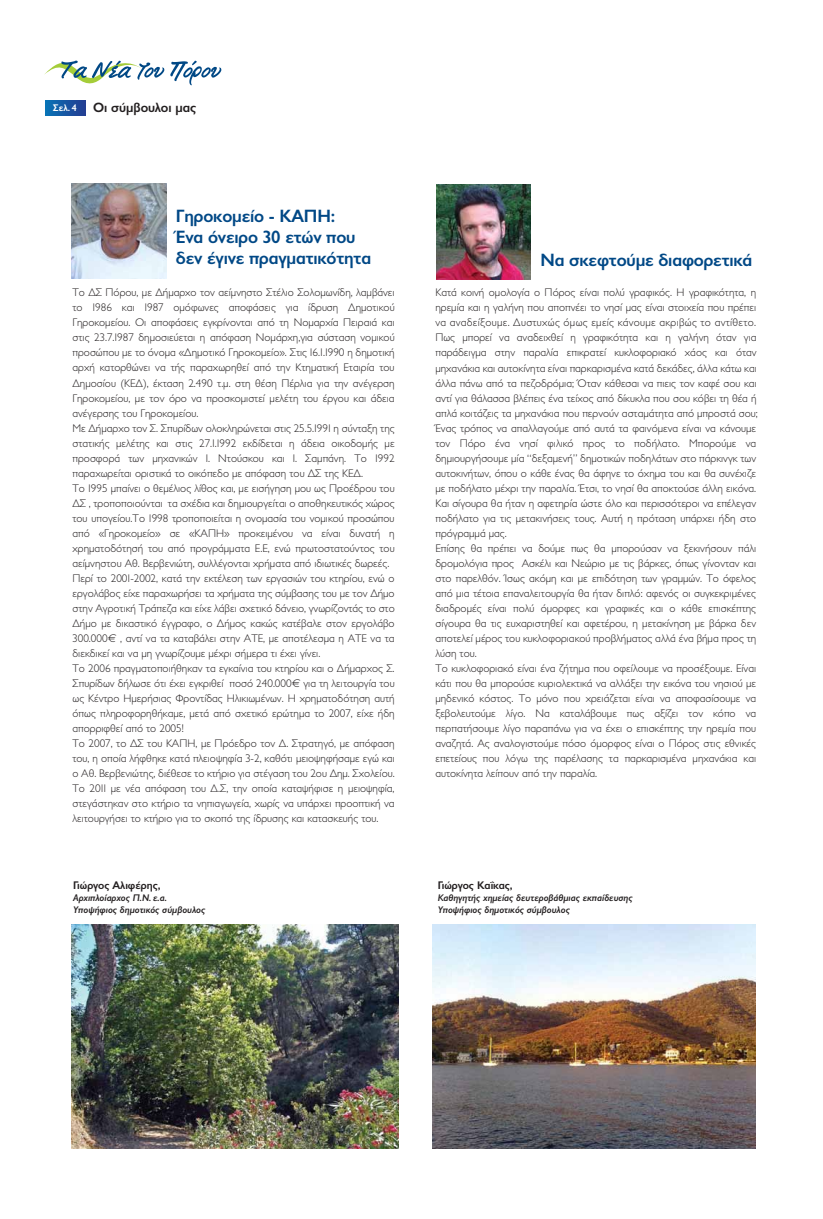
<style>
.page{position:relative;width:823px;height:1219px;background:#fff}
.page>*{position:absolute;margin:0;border:0;box-sizing:border-box;transform-origin:0 0}
.t1{font:600 18px/21px "Gill Sans Hel";letter-spacing:-.01em;color:#004886}
.t2{font:600 13.6px "Gill Sans Hel";color:#231f20}
.t3{font:300 11.2px/15px "Gill Sans Hel";color:#231f20}
.t4{font:600 11.2px "Gill Sans Hel";color:#231f20}
.t5{font:italic 600 9.7px/11.6px "Gill Sans Hel";color:#231f20}
.s1{font-size:9.7px;color:#fff}
</style>
<div class="page">
<img style="left:432px;top:925px;width:323px;height:223px">
<img style="left:71px;top:925px;width:327px;height:223px">
<svg style="left:45px;top:101px;width:41px;height:14px"></svg>
<img style="left:72px;top:184px;width:94px;height:95px">
<img style="left:436px;top:184px;width:94px;height:95px">
<svg style="left:44px;top:60px;width:120px;height:24px"></svg>
<svg style="left:170px;top:61px;width:51px;height:24px"></svg>
<p class="t2" style="left:53px;top:100px;width:145px"><span class="s1">Σελ. 4</span> Οι σύµβουλοι µας</p>
<h1 class="t1" style="left:176px;top:206px;width:196px">Γηροκοµείο - ΚΑΠΗ:<br>Ένα όνειρο 30 ετών που δεν έγινε πραγµατικότητα</h1>
<p class="t3" style="left:72px;top:285px;width:323px">Το ∆Σ Πόρου, µε ∆ήµαρχο τον αείµνηστο Στέλιο Σολοµωνίδη, λαµβάνει το 1986 και 1987 οµόφωνες αποφάσεις για ίδρυση ∆ηµοτικού Γηροκοµείου. Οι αποφάσεις εγκρίνονται από τη Νοµαρχία Πειραιά και στις 23.7.1987 δηµοσιεύεται η απόφαση Νοµάρχη,για σύσταση νοµικού προσώπου µε το όνοµα «∆ηµοτικό Γηροκοµείο». Στις 16.1.1990 η δηµοτική αρχή κατορθώνει να τής παραχωρηθεί από την Κτηµατική Εταιρία του ∆ηµοσίου (ΚΕ∆), έκταση 2.490 τ.µ. στη θέση Πέρλια για την ανέγερση Γηροκοµείου, µε τον όρο να προσκοµιστεί µελέτη του έργου και άδεια ανέγερσης του Γηροκοµείου.<br>Με ∆ήµαρχο τον Σ. Σπυρίδων ολοκληρώνεται στις 25.5.1991 η σύνταξη της στατικής µελέτης και στις 27.1.1992 εκδίδεται η άδεια οικοδοµής µε προσφορά των µηχανικών Ι. Ντούσκου και Ι. Σαµπάνη. Το 1992 παραχωρείται οριστικά το οικόπεδο µε απόφαση του ∆Σ της ΚΕ∆.<br>Το 1995 µπαίνει ο θεµέλιος λίθος και, µε εισήγηση µου ως Προέδρου του ∆Σ , τροποποιούνται τα σχέδια και δηµιουργείται ο αποθηκευτικός χώρος του υπογείου.Το 1998 τροποποιείται η ονοµασία του νοµικού προσώπου από «Γηροκοµείο» σε «ΚΑΠΗ» προκειµένου να είναι δυνατή η χρηµατοδότησή του από προγράµµατα Ε.Ε, ενώ πρωτοστατούντος του αείµνηστου Αθ. Βερβενιώτη, συλλέγονται χρήµατα από ιδιωτικές δωρεές.<br>Περί το 2001-2002, κατά την εκτέλεση των εργασιών του κτηρίου, ενώ ο εργολάβος είχε παραχωρήσει τα χρήµατα της σύµβασης του µε τον ∆ήµο στην Αγροτική Τράπεζα και είχε λάβει σχετικό δάνειο, γνωρίζοντάς το στο ∆ήµο µε δικαστικό έγγραφο, ο ∆ήµος κακώς κατέβαλε στον εργολάβο 300.000€ , αντί να τα καταβάλει στην ΑΤΕ, µε αποτέλεσµα η ΑΤΕ να τα διεκδικεί και να µη γνωρίζουµε µέχρι σήµερα τι έχει γίνει.<br>Το 2006 πραγµατοποιήθηκαν τα εγκαίνια του κτηρίου και ο ∆ήµαρχος Σ.<br>Σπυρίδων δήλωσε ότι έχει εγκριθεί ποσό 240.000€ για τη λειτουργία του ως Κέντρο Ηµερήσιας Φροντίδας Ηλικιωµένων. Η χρηµατοδότηση αυτή όπως πληροφορηθήκαµε, µετά από σχετικό ερώτηµα το 2007, είχε ήδη απορριφθεί από το 2005!<br>Το 2007, το ∆Σ του ΚΑΠΗ, µε Πρόεδρο τον ∆. Στρατηγό, µε απόφαση του, η οποία λήφθηκε κατά πλειοψηφία 3-2, καθότι µειοψηφήσαµε εγώ και ο Αθ. Βερβενιώτης, διέθεσε το κτήριο για στέγαση του 2ου ∆ηµ. Σχολείου.<br>Το 2011 µε νέα απόφαση του ∆.Σ, την οποία καταψήφισε η µειοψηφία, στεγάστηκαν στο κτήριο τα νηπιαγωγεία, χωρίς να υπάρχει προοπτική να λειτουργήσει το κτήριο για το σκοπό της ίδρυσης και κατασκευής του.</p>
<p class="t4" style="left:73px;top:879px;width:89px">Γιώργος Αλιφέρης,</p>
<p class="t5" style="left:73px;top:892px;width:134px">Αρχιπλοίαρχος Π.Ν. ε.α.<br>Υποψήφιος δηµοτικός σύµβουλος</p>
<h1 class="t1" style="left:540px;top:249px;width:213px">Να σκεφτούµε διαφορετικά</h1>
<p class="t3" style="left:435px;top:285px;width:323px">Κατά κοινή οµολογία ο Πόρος είναι πολύ γραφικός. Η γραφικότητα, η ηρεµία και η γαλήνη που αποπνέει το νησί µας είναι στοιχεία που πρέπει να αναδείξουµε. ∆υστυχώς όµως εµείς κάνουµε ακριβώς το αντίθετο.<br>Πως µπορεί να αναδειχθεί η γραφικότητα και η γαλήνη όταν για παράδειγµα στην παραλία επικρατεί κυκλοφοριακό χάος και όταν µηχανάκια και αυτοκίνητα είναι παρκαρισµένα κατά δεκάδες, άλλα κάτω και άλλα πάνω από τα πεζοδρόµια; Όταν κάθεσαι να πιεις τον καφέ σου και αντί για θάλασσα βλέπεις ένα τείχος από δίκυκλα που σου κόβει τη θέα ή απλά κοιτάζεις τα µηχανάκια που περνούν ασταµάτητα από µπροστά σου; Ένας τρόπος να απαλλαγούµε από αυτά τα φαινόµενα είναι να κάνουµε τον Πόρο ένα νησί φιλικό προς το ποδήλατο. Μπορούµε να δηµιουργήσουµε µία “δεξαµενή” δηµοτικών ποδηλάτων στο πάρκινγκ των αυτοκινήτων, όπου ο κάθε ένας θα άφηνε το όχηµα του και θα συνέχιζε µε ποδήλατο µέχρι την παραλία. Έτσι, το νησί θα αποκτούσε άλλη εικόνα.<br>Και σίγουρα θα ήταν η αφετηρία ώστε όλο και περισσότεροι να επέλεγαν ποδήλατο για τις µετακινήσεις τους. Αυτή η πρόταση υπάρχει ήδη στο πρόγραµµά µας.<br>Επίσης θα πρέπει να δούµε πως θα µπορούσαν να ξεκινήσουν πάλι δροµολόγια προς Ασκέλι και Νεώριο µε τις βάρκες, όπως γίνονταν και στο παρελθόν. Ίσως ακόµη και µε επιδότηση των γραµµών. Το όφελος από µια τέτοια επαναλειτουργία θα ήταν διπλό: αφενός οι συγκεκριµένες διαδροµές είναι πολύ όµορφες και γραφικές και ο κάθε επισκέπτης σίγουρα θα τις ευχαριστηθεί και αφετέρου, η µετακίνηση µε βάρκα δεν αποτελεί µέρος του κυκλοφοριακού προβλήµατος αλλά ένα βήµα προς τη λύση του.<br>Το κυκλοφοριακό είναι ένα ζήτηµα που οφείλουµε να προσέξουµε. Είναι κάτι που θα µπορούσε κυριολεκτικά να αλλάξει την εικόνα του νησιού µε µηδενικό κόστος. Το µόνο που χρειάζεται είναι να αποφασίσουµε να ξεβολευτούµε λίγο. Να καταλάβουµε πως αξίζει τον κόπο να περπατήσουµε λίγο παραπάνω για να έχει ο επισκέπτης την ηρεµία που αναζητά. Ας αναλογιστούµε πόσο όµορφος είναι ο Πόρος στις εθνικές επετείους που λόγω της παρέλασης τα παρκαρισµένα µηχανάκια και αυτοκίνητα λείπουν από την παραλία.</p>
<p class="t4" style="left:437px;top:879px;width:76px">Γιώργος Καΐκας,</p>
<p class="t5" style="left:437px;top:892px;width:196px">Καθηγητής χηµείας δευτεροβάθµιας εκπαίδευσης<br>Υποψήφιος δηµοτικός σύµβουλος</p>
</div>
